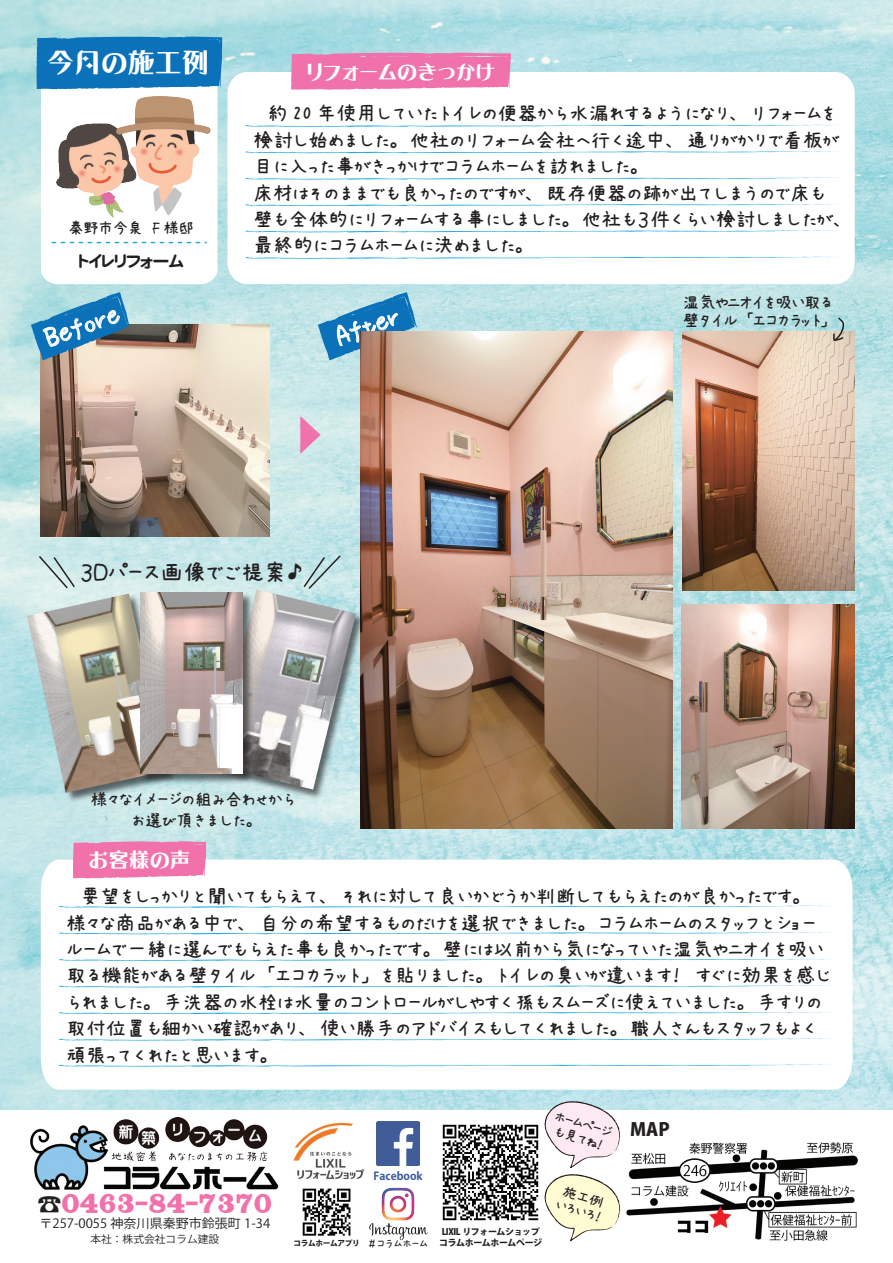
<style>
.page{position:relative;width:893px;height:1263px;background:#fff}
.page>*{position:absolute;margin:0;border:0;box-sizing:border-box;transform-origin:0 0}
.t1{font:36px "Koz Go Pro";color:#f171ab;scale:.79 1}
.t2{font:28.5px "AP Japanesefont";color:#fff}
.t3{font:27px "DF Roman Yuki W9 WING RKSJ H";color:#fff}
.t4{font:24px "HG Suji 001";color:#f171ab}
.t5{font:24px "AP Japanesefont";letter-spacing:-.05em;color:#231f20}
.t6{font:21px/26.4px "AP Japanesefont";letter-spacing:-.05em;color:#231f20}
.t7{font:20.55px "DF Roman Yuki W9 WING RKSJ H";color:#fff}
.t8{font:18px/21px "AP Japanesefont";letter-spacing:-.05em;color:#231f20;text-align:center}
.t9{font:18px/18px "AP Japanesefont";letter-spacing:-.1em;color:#231f20}
.t10{font:800 18px "Koz Go Pro";color:#231f20}
.t11{font:16.5px "AP Japanesefont";letter-spacing:-.1em;color:#231f20}
.t12{font:16.5px "DF Maru Gothic SB WING RKSJ H";color:#231f20}
.t13{font:15px/14.4px "AP Japanesefont";color:#231f20}
.t14{font:12.75px "Koz Go Pro";color:#231f20}
.t15{font:700 10.95px "Koz Go Pro";color:#3859a0}
.t16{font:10.5px "Koz Go Pro";color:#231f20}
.t17{font:800 9px/10.5px "Koz Go Pro";letter-spacing:-.05em;color:#231f20}
.t18{font:800 7.8px "Koz Go Pro";letter-spacing:-.05em;color:#231f20}
.s1{font-family:"Koz Go Pro";color:#231f20}
.s2{font-family:"AP Japanesefont";font-weight:400;font-size:12px;color:#262626}
</style>
<div class="page">
<img style="left:0;top:0;width:893px;height:1110px">
<svg style="left:41px;top:860px;width:811px;height:230px"></svg>
<svg style="left:57px;top:958px;width:778px;height:4px"></svg>
<svg style="left:57px;top:985px;width:777px;height:3px"></svg>
<svg style="left:57px;top:1012px;width:776px;height:3px"></svg>
<svg style="left:227px;top:72px;width:628px;height:212px"></svg>
<svg style="left:291px;top:52px;width:220px;height:38px;background:#ee7bb1"></svg>
<svg style="left:244px;top:204px;width:595px;height:3px"></svg>
<svg style="left:244px;top:230px;width:595px;height:3px"></svg>
<svg style="left:244px;top:256px;width:595px;height:4px"></svg>
<svg style="left:244px;top:151px;width:595px;height:3px"></svg>
<svg style="left:244px;top:177px;width:595px;height:3px"></svg>
<svg style="left:57px;top:1038px;width:777px;height:3px"></svg>
<img style="left:626px;top:1142px;width:232px;height:99px">
<svg style="left:36px;top:36px;width:186px;height:248px"></svg>
<svg style="left:73px;top:852px;width:133px;height:27px;background:#f27cb1"></svg>
<img style="left:30px;top:1117px;width:249px;height:73px">
<img style="left:381px;top:1187px;width:34px;height:34px">
<img style="left:369px;top:1223px;width:59px;height:17px">
<img style="left:302px;top:1188px;width:49px;height:48px">
<img style="left:293px;top:1122px;width:72px;height:57px">
<img style="left:376px;top:1122px;width:44px;height:43px">
<svg style="left:299px;top:414px;width:23px;height:40px"></svg>
<svg style="left:244px;top:125px;width:595px;height:3px"></svg>
<svg style="left:57px;top:905px;width:777px;height:3px"></svg>
<svg style="left:57px;top:932px;width:776px;height:3px"></svg>
<img style="left:442px;top:1124px;width:97px;height:97px">
<svg style="left:544px;top:1100px;width:77px;height:141px"></svg>
<img style="left:41px;top:324px;width:228px;height:213px">
<img style="left:682px;top:332px;width:173px;height:258px">
<svg style="left:31px;top:292px;width:99px;height:68px;background:#6ea4c1"></svg>
<svg style="left:318px;top:292px;width:99px;height:68px;background:#64a7ce"></svg>
<img style="left:682px;top:604px;width:173px;height:225px">
<svg style="left:57px;top:1064px;width:777px;height:3px"></svg>
<svg style="left:832px;top:316px;width:14px;height:26px"></svg>
<img style="left:57px;top:97px;width:153px;height:120px">
<img style="left:164px;top:541px;width:251px;height:308px">
<img style="left:0;top:544px;width:227px;height:308px">
<img style="left:27px;top:593px;width:64px;height:200px">
<img style="left:302px;top:589px;width:54px;height:200px">
<img style="left:91px;top:544px;width:211px;height:289px">
<img style="left:140px;top:592px;width:103px;height:181px">
<img style="left:361px;top:332px;width:311px;height:497px">
<p class="t3" style="left:47px;top:49px;width:163px">今月の施工例</p>
<p class="t11" style="left:68px;top:220px;width:128px">秦野市今泉　F 様邸</p>
<p class="t12" style="left:79px;top:252px;width:106px">トイレリフォーム</p>
<p class="t7" style="left:306px;top:61px;width:191px">リフォームのきっかけ</p>
<p class="t6" style="left:253px;top:101px;width:594px">　約 20 年使用していたトイレの便器から水漏れするようになり、リフォームを検討し始めました。他社のリフォーム会社へ行く途中、通りがかりで看板が目に入った事がきっかけでコラムホームを訪れました。<br>床材はそのままでも良かったのですが、既存便器の跡が出てしまうので床も壁も全体的にリフォームする事にしました。他社も３件くらい検討しましたが、最終的にコラムホームに決めました。</p>
<h2 class="t2" style="left:41px;top:325px;width:79px;rotate:-20deg">Before</h2>
<h2 class="t2" style="left:332px;top:324px;width:68px;rotate:-20deg">After</h2>
<h1 class="t1" style="left:294px;top:412px;width:38px">▶</h1>
<p class="t5" style="left:79px;top:560px;width:225px">３Ｄパース画像でご提案♪</p>
<p class="t8" style="left:90px;top:789px;width:208px">様々なイメージの組み合わせからお選び頂きました。</p>
<p class="t7" style="left:88px;top:849px;width:104px">お客様の声</p>
<p class="t9" style="left:682px;top:293px;width:153px">湿気やニオイを吸い取る壁タイル「エコカラット」</p>
<p class="t6" style="left:66px;top:883px;width:767px">　要望をしっかりと聞いてもらえて、それに対して良いかどうか判断してもらえたのが良かったです。<br>様々な商品がある中で、自分の希望するものだけを選択できました。コラムホームのスタッフとショールームで一緒に選んでもらえた事も良かったです。壁には以前から気になっていた湿気やニオイを吸い取る機能がある壁タイル「エコカラット」を貼りました。トイレの臭いが違います！　すぐに効果を感じられました。手洗器の水栓は水量のコントロールがしやすく孫もスムーズに使えていました。手すりの取付位置も細かい確認があり、使い勝手のアドバイスもしてくれました。職人さんもスタッフもよく頑張ってくれたと思います。</p>
<p class="t4" style="left:37px;top:1192px;width:237px"><span class="s1">☎</span>0463-84-7370</p>
<p class="t16" style="left:90px;top:1232px;width:130px">本社：株式会社コラム建設</p>
<p class="t14" style="left:39px;top:1215px;width:232px">〒257-0055 神奈川県秦野市鈴張町 1-34</p>
<p class="t15" style="left:374px;top:1169px;width:51px">Facebook</p>
<p class="t18" style="left:293px;top:1238px;width:137px">コラムホームアプリ <span class="s2">＃コラムホーム</span></p>
<p class="t17" style="left:439px;top:1227px;width:105px">LIXIL リフォームショップコラムホームホームページ</p>
<p class="t13" style="left:557px;top:1109px;width:61px;rotate:17deg">ホームページも見てね！</p>
<p class="t13" style="left:562px;top:1183px;width:50px;rotate:17deg">施工例いろいろ！</p>
<p class="t10" style="left:630px;top:1118px;width:41px">MAP</p>
</div>
